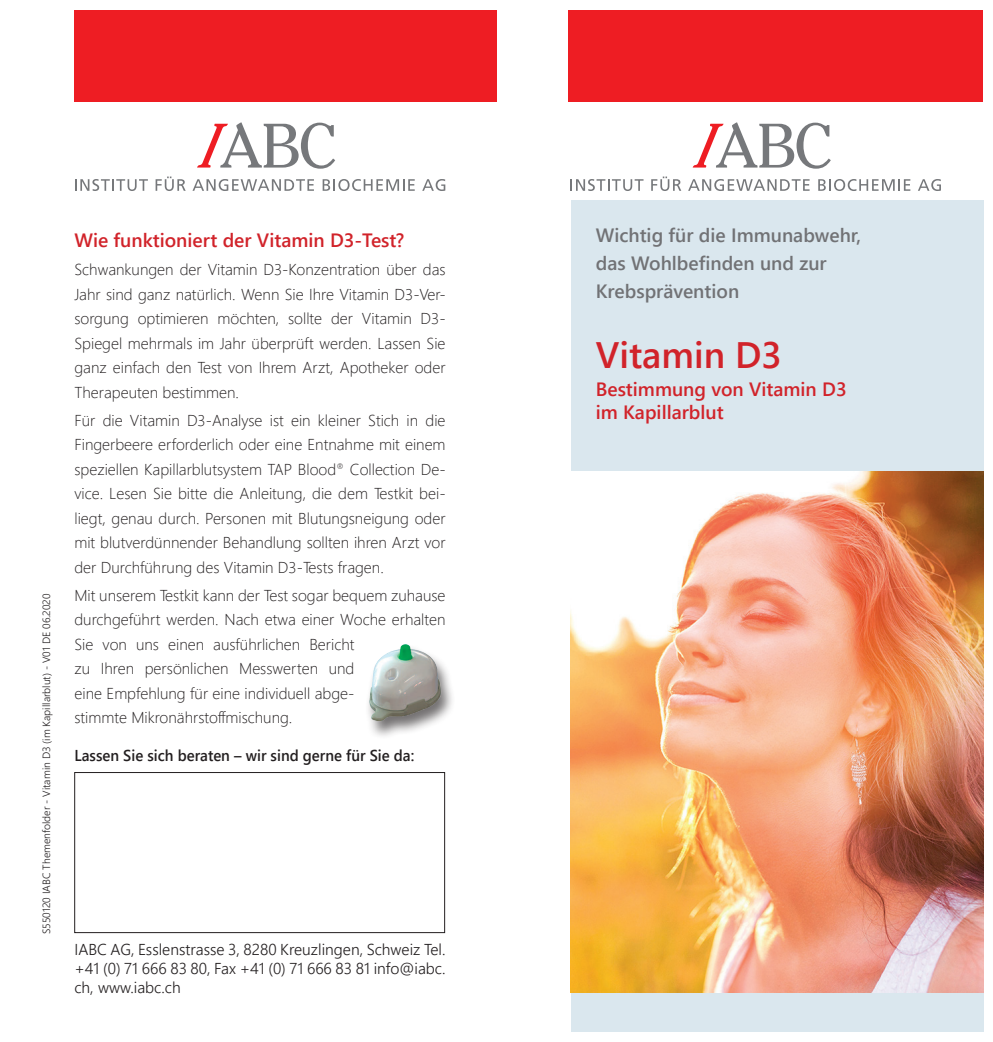
<style>
.page{position:relative;width:993px;height:1042px;background:#fff}
.page>*{position:absolute;margin:0;border:0;box-sizing:border-box;transform-origin:0 0}
.t1{font:600 36.75px "Segoe UI";color:#d1232a}
.t2{font:600 19.25px/23.1px "Segoe UI";color:#d1232a}
.t3{font:600 19.25px/28px "Segoe UI";color:#717275}
.t4{font:300 15.75px/24.5px "Segoe UI";color:#231f20;text-align:justify}
.t5{font:300 15.75px/18.9px "Segoe UI";color:#231f20;text-align:justify}
.t6{font:600 15.75px "Segoe UI";color:#231f20;scale:.95 1}
.t7{font:300 10.5px "Segoe UI";color:#231f20}
</style>
<div class="page">
<div style="left:570px;top:200px;width:412px;height:832px;background:#dae7ee"></div>
<img style="left:570px;top:471px;width:412px;height:521px">
<div style="left:74px;top:772px;width:370px;height:161px;border:1px solid #231f20"></div>
<div style="left:568px;top:10px;width:414px;height:91px;background:#ee1d23"></div>
<div style="left:74px;top:10px;width:422px;height:91px;background:#ee1d23"></div>
<svg style="left:692px;top:122px;width:138px;height:47px"></svg>
<svg style="left:570px;top:179px;width:73px;height:12px"></svg>
<svg style="left:651px;top:176px;width:30px;height:15px"></svg>
<svg style="left:688px;top:179px;width:121px;height:12px"></svg>
<svg style="left:818px;top:179px;width:92px;height:12px"></svg>
<svg style="left:918px;top:179px;width:22px;height:12px"></svg>
<svg style="left:197px;top:122px;width:138px;height:47px"></svg>
<svg style="left:75px;top:179px;width:73px;height:12px"></svg>
<svg style="left:155px;top:176px;width:31px;height:15px"></svg>
<svg style="left:192px;top:179px;width:122px;height:12px"></svg>
<svg style="left:322px;top:179px;width:92px;height:12px"></svg>
<svg style="left:422px;top:179px;width:23px;height:12px"></svg>
<div style="left:364px;top:644px;width:91px;height:95px;background:#231f20;opacity:.63"></div>
<img style="left:366px;top:644px;width:78px;height:79px">
<p class="t7" style="left:42px;top:934px;width:342px;rotate:-90deg">S550120 IABC Themenfolder - Vitamin D3 (im Kapillarblut) - V01 DE 06.2020</p>
<p class="t2" style="left:74px;top:231px;width:331px">Wie funktioniert der Vitamin D3-Test?</p>
<p class="t4" style="left:74px;top:259px;width:372px">Schwankungen der Vitamin D3-Konzentration über das Jahr sind ganz natürlich. Wenn Sie Ihre Vitamin D3-Ver&shy;sorgung optimieren möchten, sollte der Vitamin D3- Spiegel mehrmals im Jahr überprüft werden. Lassen Sie ganz einfach den Test von Ihrem Arzt, Apotheker oder Therapeuten bestimmen.</p>
<p class="t4" style="left:74px;top:409px;width:372px">Für die Vitamin D3-Analyse ist ein kleiner Stich in die Fingerbeere erforderlich oder eine Entnahme mit einem speziellen Kapillarblut system TAP Blood<sup>®</sup> Collection De&shy;vice. Lesen Sie bitte die Anleitung, die dem Testkit bei&shy;liegt, genau durch. Personen mit Blutungsneigung oder mit blutverdünnender Behandlung sollten ihren Arzt vor der Durchführung des Vitamin D3-Tests fragen.</p>
<p class="t4" style="left:74px;top:584px;width:372px;text-align:left">Mit unserem Testkit kann der Test sogar bequem zuhause durchgeführt werden. Nach etwa einer Woche erhalten Sie von uns einen aus führlichen Bericht<br>zu Ihren persönlichen Messwerten und<br>eine Empfehlung für eine individuell abge-<br>stimmte Mikro nährstoffmischung.</p>
<p class="t6" style="left:74px;top:749px;width:359px">Lassen Sie sich beraten – wir sind gerne für Sie da:</p>
<p class="t5" style="left:74px;top:941px;width:372px">IABC AG, Esslenstrasse 3, 8280 Kreuzlingen, Schweiz Tel. +41 (0) 71 666 83 80, Fax +41 (0) 71 666 83 81 info@iabc. ch, www.iabc.ch</p>
<p class="t3" style="left:595px;top:223px;width:267px">Wichtig für die Immunabwehr, das Wohlbefinden und zur<br>Krebsprävention</p>
<h1 class="t1" style="left:595px;top:340px;width:188px">Vitamin D3</h1>
<p class="t2" style="left:595px;top:379px;width:252px">Bestimmung von Vitamin D3 im Kapillarblut</p>
</div>
